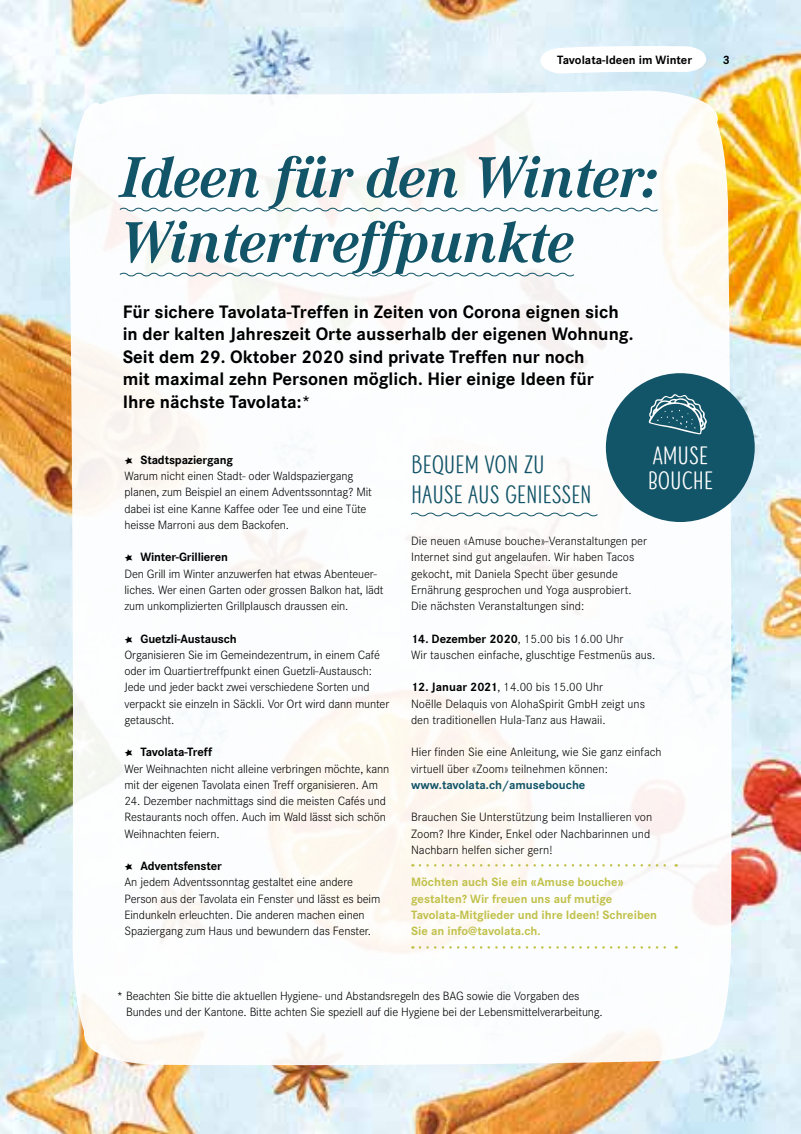
<style>
.page{position:relative;width:801px;height:1134px;background:#fff}
.page>*{position:absolute;margin:0;border:0;box-sizing:border-box;transform-origin:0 0}
.t1{font:italic 700 60px/65px "Corporate A";letter-spacing:-.01em;color:#125468}
.t2{font:500 25px/30px "Photo Wall Sans";color:#125468}
.t3{font:500 25px/25px "Photo Wall Sans";color:#fff}
.t4{font:700 18.75px/22.5px "Corporate S";color:#000}
.t5{font:300 12.5px/16.2px "Corporate S";letter-spacing:-.01em;color:#000}
.t6{font:700 12.5px/16.2px "Corporate S";color:#c1c14b}
.t7{font:700 12.5px "Corporate S";color:#125468}
.t8{font:700 12.5px "Corporate S";color:#000}
.s1{font-weight:700}
</style>
<div class="page">
<img style="left:0;top:0;width:801px;height:1134px">
<div style="left:85px;top:111px;width:629px;height:925px;background:#fff"></div>
<svg style="left:84px;top:90px;width:634px;height:59px"></svg>
<svg style="left:84px;top:1030px;width:634px;height:35px"></svg>
<svg style="left:676px;top:102px;width:55px;height:948px"></svg>
<svg style="left:69px;top:102px;width:56px;height:948px"></svg>
<svg style="left:540px;top:46px;width:166px;height:28px"></svg>
<svg style="left:119px;top:206px;width:539px;height:7px"></svg>
<svg style="left:119px;top:271px;width:455px;height:7px"></svg>
<svg style="left:411px;top:511px;width:187px;height:7px"></svg>
<div style="left:606px;top:373px;width:149px;height:149px;background:#125468;border-radius:50%"></div>
<svg style="left:648px;top:394px;width:59px;height:40px"></svg>
<svg style="left:420px;top:864px;width:257px;height:3px"></svg>
<svg style="left:420px;top:946px;width:257px;height:3px"></svg>
<p class="t8" style="left:557px;top:53px;width:136px">Tavolata-Ideen im Winter</p>
<p class="t8" style="left:723px;top:53px;width:9px">3</p>
<h1 class="t1" style="left:120px;top:145px;width:539px">Ideen für den Winter:<br>Wintertreffpunkte</h1>
<p class="t4" style="left:123px;top:301px;width:512px">Für sichere Tavolata-Treffen in Zeiten von Corona eignen sich in der kalten Jahreszeit Orte ausserhalb der eigenen Wohnung.<br>Seit dem 29. Oktober 2020 sind private Treffen nur noch<br>mit maximal zehn Personen möglich. Hier einige Ideen für<br>Ihre nächste Tavolata:*</p>
<p class="t5" style="left:124px;top:452px;width:249px">◆ <span class="s1">Stadtspaziergang<br></span>Warum nicht einen Stadt- oder Waldspaziergang planen, zum Beispiel an einem Adventssonntag? Mit dabei ist eine Kanne Kaffee oder Tee und eine Tüte heisse Marroni aus dem Backofen.</p>
<p class="t5" style="left:124px;top:549px;width:261px">◆ <span class="s1">Winter-Grillieren<br></span>Den Grill im Winter anzuwerfen hat etwas Abenteuer&shy;liches. Wer einen Garten oder grossen Balkon hat, lädt zum unkomplizierten Grillplausch draussen ein.</p>
<p class="t5" style="left:124px;top:630px;width:266px">◆ <span class="s1">Guetzli-Austausch<br></span>Organisieren Sie im Gemeindezentrum, in einem Café oder im Quartiertreffpunkt einen Guetzli-Austausch:<br>Jede und jeder backt zwei verschiedene Sorten und verpackt sie einzeln in Säckli. Vor Ort wird dann munter getauscht.</p>
<p class="t5" style="left:124px;top:744px;width:266px">◆ <span class="s1">Tavolata-Treff<br></span>Wer Weihnachten nicht alleine verbringen möchte, kann mit der eigenen Tavolata einen Treff organisieren. Am</p>
<p class="t5" style="left:124px;top:793px;width:263px;text-align:justify">24. Dezember nachmittags sind die meisten Cafés und Restaurants noch offen. Auch im Wald lässt sich schön Weihnachten feiern.</p>
<p class="t5" style="left:124px;top:858px;width:257px">◆ <span class="s1">Adventsfenster<br></span>An jedem Adventssonntag gestaltet eine andere Person aus der Tavolata ein Fenster und lässt es beim Eindunkeln erleuchten. Die anderen machen einen Spaziergang zum Haus und bewundern das Fenster.</p>
<h2 class="t3" style="left:648px;top:441px;width:67px">AMUSE<br>BOUCHE</h2>
<h2 class="t2" style="left:411px;top:448px;width:182px">BEQUEM VON ZU<br>HAUSE AUS GENIESSEN</h2>
<p class="t5" style="left:411px;top:533px;width:237px">Die neuen «Amuse bouche»-Veranstaltungen per Internet sind gut angelaufen. Wir haben Tacos gekocht, mit Daniela Specht über gesunde Ernährung gesprochen und Yoga ausprobiert.<br>Die nächsten Veranstaltungen sind:</p>
<p class="t5" style="left:411px;top:630px;width:246px"><span class="s1">14. Dezember 2020</span>, 15.00 bis 16.00 Uhr<br>Wir tauschen einfache, gluschtige Festmenüs aus.</p>
<p class="t5" style="left:411px;top:679px;width:235px"><span class="s1">12. Januar 2021</span>, 14.00 bis 15.00 Uhr<br>Noëlle Delaquis von AlohaSpirit GmbH zeigt uns den traditionellen Hula-Tanz aus Hawaii.</p>
<p class="t5" style="left:411px;top:744px;width:252px">Hier finden Sie eine Anleitung, wie Sie ganz einfach virtuell über «Zoom» teilnehmen können:</p>
<p class="t7" style="left:411px;top:777px;width:176px">www.tavolata.ch/amusebouche</p>
<p class="t5" style="left:411px;top:809px;width:243px">Brauchen Sie Unterstützung beim Installieren von<br>Zoom? Ihre Kinder, Enkel oder Nachbarinnen und<br>Nachbarn helfen sicher gern!</p>
<p class="t6" style="left:411px;top:874px;width:247px">Möchten auch Sie ein «Amuse bouche» gestalten? Wir freuen uns auf mutige Tavolata-Mitglieder und ihre Ideen! Schreiben Sie an info@tavolata.ch.</p>
<p class="t5" style="left:126px;top:988px;width:478px;text-indent:-9px">* Beachten Sie bitte die aktuellen Hygiene- und Abstandsregeln des BAG sowie die Vorgaben des<br>Bundes und der Kantone. Bitte achten Sie speziell auf die Hygiene bei der Lebensmittelverarbeitung.</p>
</div>
